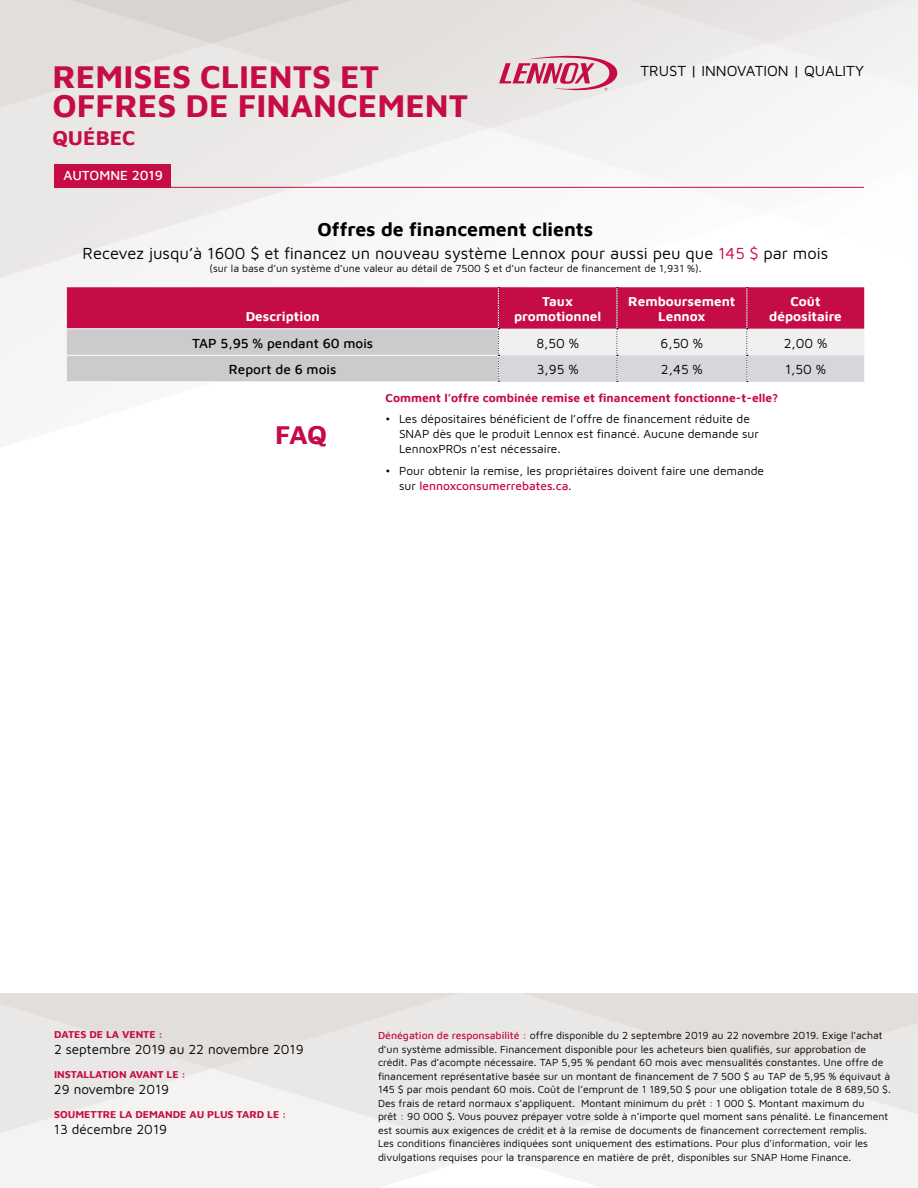
<style>
.page{position:relative;width:918px;height:1188px;background:#fff}
.page>*{position:absolute;margin:0;border:0;box-sizing:border-box;transform-origin:0 0}
.t1{font:700 33px "Maven Pro";color:#c60c46}
.t2{font:700 27px "Maven Pro";color:#c60c46}
.t3{font:700 21px "Maven Pro";color:#c60c46}
.t4{font:700 19.5px "Maven Pro";color:#000}
.t5{font:16.5px "Maven Pro";color:#000}
.t6{font:15px "Maven Pro";color:#000}
.t7{font:13.5px "Maven Pro";color:#000}
.t8{font:700 13.5px/15px "Maven Pro";color:#fff;text-align:center}
.t9{font:500 13.5px "Maven Pro";color:#000}
.t10{font:500 13.5px "Maven Pro";color:#fff}
.t11{font:12px/15px "Maven Pro";color:#000}
.t12{font:700 12px "Maven Pro";color:#c60c46}
.t13{font:10.5px/13.5px "Maven Pro";color:#000}
.t14{font:700 10.5px "Maven Pro";color:#c60c46}
.s1{color:#c60c46}
.s2{font-weight:500;color:#c60c46}
</style>
<div class="page">
<svg style="left:0;top:994px;width:918px;height:194px"></svg>
<svg style="left:0;top:113px;width:865px;height:241px;fill:#f7f6f5"></svg>
<svg style="left:0;top:0;width:918px;height:113px;fill:#e8e5e4"></svg>
<svg style="left:499px;top:50px;width:120px;height:44px;background:#dfadbb"></svg>
<div style="left:54px;top:164px;width:117px;height:24px;background:#c60c46"></div>
<hr style="left:54px;top:187px;width:810px;height:1px;background:#c60c46">
<svg style="left:67px;top:287px;width:797px;height:95px;background:#cf7f99"></svg>
<h1 class="t1" style="left:52px;top:53px;width:328px">REMISES CLIENTS ET</h1>
<h3 class="t6" style="left:640px;top:61px;width:225px">TRUST | INNOVATION | QUALITY</h3>
<h1 class="t1" style="left:52px;top:82px;width:417px">OFFRES DE FINANCEMENT</h1>
<h3 class="t3" style="left:52px;top:123px;width:84px">QUÉBEC</h3>
<p class="t10" style="left:63px;top:166px;width:101px">AUTOMNE 2019</p>
<h3 class="t4" style="left:318px;top:215px;width:277px">Offres de financement clients</h3>
<h3 class="t5" style="left:83px;top:242px;width:747px">Recevez jusqu’à 1600 $ et financez un nouveau système Lennox pour aussi peu que <span class="s1">145 $</span> par mois</h3>
<p class="t13" style="left:209px;top:261px;width:494px">(sur la base d’un système d’une valeur au détail de 7500 $ et d’un facteur de financement de 1,931 %).</p>
<p class="t8" style="left:246px;top:308px;width:75px">Description</p>
<p class="t8" style="left:514px;top:293px;width:89px">Taux promotionnel</p>
<p class="t8" style="left:628px;top:293px;width:109px">Remboursement<br>Lennox</p>
<p class="t8" style="left:769px;top:293px;width:74px">Coût dépositaire</p>
<p class="t9" style="left:192px;top:333px;width:183px">TAP 5,95 % pendant 60 mois</p>
<p class="t7" style="left:536px;top:334px;width:44px">8,50 %</p>
<p class="t7" style="left:661px;top:334px;width:44px">6,50 %</p>
<p class="t7" style="left:784px;top:334px;width:45px">2,00 %</p>
<p class="t9" style="left:229px;top:360px;width:109px">Report de 6 mois</p>
<p class="t7" style="left:537px;top:360px;width:43px">3,95 %</p>
<p class="t7" style="left:661px;top:360px;width:43px">2,45 %</p>
<p class="t7" style="left:785px;top:360px;width:42px">1,50 %</p>
<h2 class="t2" style="left:275px;top:415px;width:53px">FAQ</h2>
<p class="t12" style="left:386px;top:389px;width:394px">Comment l’offre combinée remise et financement fonctionne-t-elle?</p>
<p class="t11" style="left:399px;top:411px;width:361px;text-indent:-14px">• Les dépositaires bénéficient de l’offre de financement réduite de<br>SNAP dès que le produit Lennox est financé. Aucune demande sur<br>LennoxPROs n’est nécessaire.</p>
<p class="t11" style="left:399px;top:463px;width:367px;text-indent:-14px">• Pour obtenir la remise, les propriétaires doivent faire une demande sur <span class="s2">lennoxconsumerrebates.ca</span>.</p>
<p class="t14" style="left:54px;top:1027px;width:110px">DATES DE LA VENTE :</p>
<p class="t7" style="left:54px;top:1041px;width:251px">2 septembre 2019 au 22 novembre 2019</p>
<p class="t14" style="left:54px;top:1067px;width:133px">INSTALLATION AVANT LE :</p>
<p class="t7" style="left:54px;top:1080px;width:117px">29 novembre 2019</p>
<p class="t14" style="left:54px;top:1106px;width:234px">SOUMETTRE LA DEMANDE AU PLUS TARD LE :</p>
<p class="t7" style="left:54px;top:1120px;width:115px">13 décembre 2019</p>
<p class="t13" style="left:378px;top:1028px;width:514px"><span class="s2">Dénégation de responsabilité :</span> offre disponible du 2 septembre 2019 au 22 novembre 2019. Exige l’achat d’un système admissible. Financement disponible pour les acheteurs bien qualifiés, sur approbation de crédit. Pas d’acompte nécessaire. TAP 5,95 % pendant 60 mois avec mensualités constantes. Une offre de financement représentative basée sur un montant de financement de 7 500 $ au TAP de 5,95 % équivaut à 145 $ par mois pendant 60 mois. Coût de l’emprunt de 1 189,50 $ pour une obligation totale de 8 689,50 $.<br>Des frais de retard normaux s’appliquent. Montant minimum du prêt : 1 000 $. Montant maximum du<br>prêt : 90 000 $. Vous pouvez prépayer votre solde à n’importe quel moment sans pénalité. Le financement est soumis aux exigences de crédit et à la remise de documents de financement correctement remplis.<br>Les conditions financières indiquées sont uniquement des estimations. Pour plus d'information, voir les divulgations requises pour la transparence en matière de prêt, disponibles sur SNAP Home Finance.</p>
</div>
